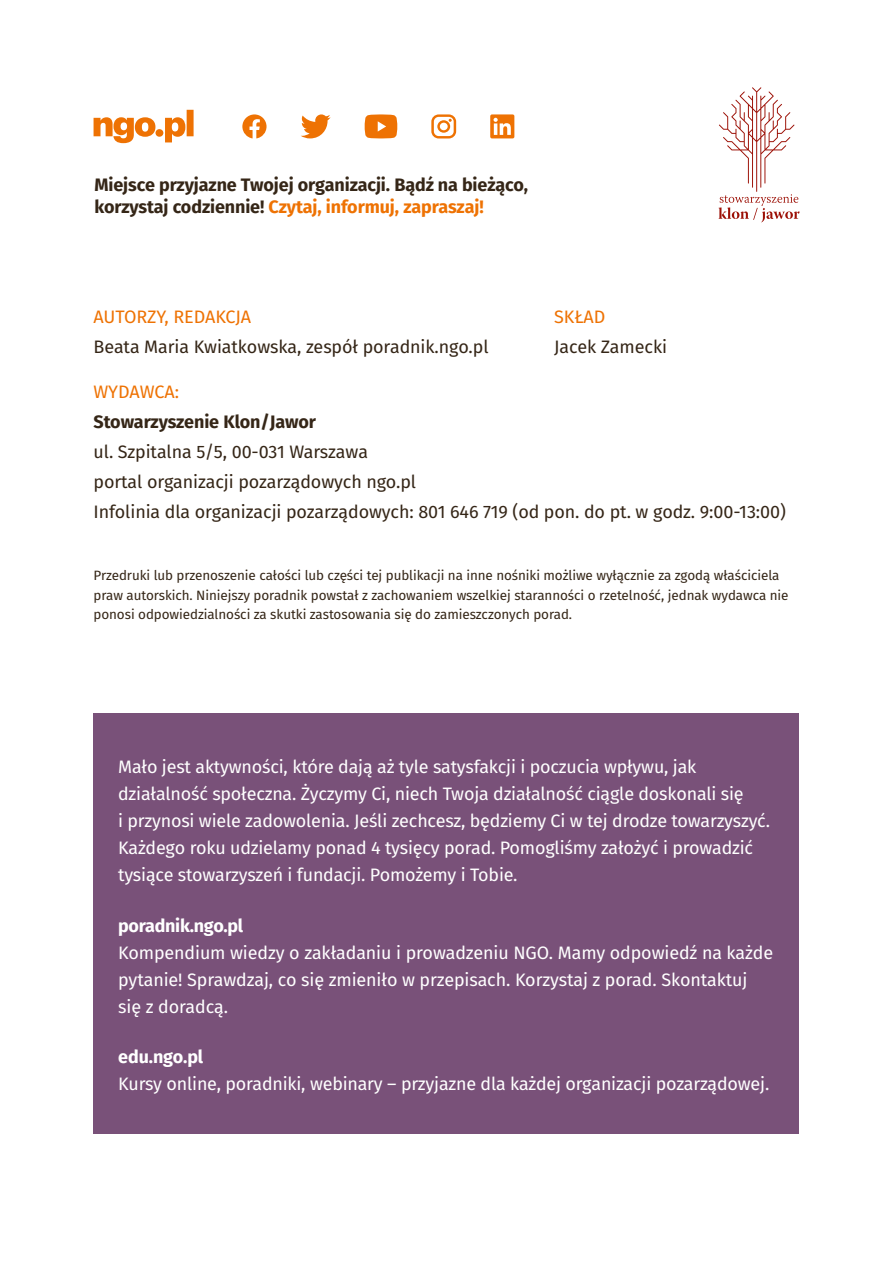
<style>
.page{position:relative;width:893px;height:1263px;background:#fff}
.page>*{position:absolute;margin:0;border:0;box-sizing:border-box;transform-origin:0 0}
.t1{font:18px/27px "Fira Sans";letter-spacing:-.01em;color:#fff}
.t2{font:18px/30px "Fira Sans";letter-spacing:-.005em;color:#352617}
.t3{font:700 18px/21.6px "Fira Sans";letter-spacing:-.005em;color:#352617}
.t4{font:18px "Fira Sans";letter-spacing:-.005em;color:#ee7203}
.t5{font:700 18px "Fira Sans";letter-spacing:-.015em;color:#fff}
.t6{font:13.5px/19.5px "Fira Sans";letter-spacing:-.005em;color:#352617}
.s1{color:#ee7203}
</style>
<div class="page">
<svg style="left:490px;top:114px;width:24px;height:24px"></svg>
<svg style="left:365px;top:114px;width:32px;height:24px"></svg>
<svg style="left:431px;top:114px;width:25px;height:24px"></svg>
<svg style="left:301px;top:114px;width:30px;height:24px"></svg>
<svg style="left:242px;top:114px;width:25px;height:24px"></svg>
<svg style="left:718px;top:87px;width:82px;height:135px"></svg>
<svg style="left:94px;top:110px;width:100px;height:33px"></svg>
<div style="left:94px;top:713px;width:705px;height:420px;background:#795179"></div>
<p class="t3" style="left:94px;top:173px;width:435px">Miejsce przyjazne Twojej organizacji. Bądź na bieżąco, korzystaj codziennie! <span class="s1">Czytaj, informuj, zapraszaj!</span></p>
<p class="t4" style="left:94px;top:303px;width:159px">AUTORZY, REDAKCJA</p>
<p class="t2" style="left:94px;top:331px;width:397px">Beata Maria Kwiatkowska, zespół poradnik.ngo.pl</p>
<p class="t4" style="left:554px;top:303px;width:53px">SKŁAD</p>
<p class="t2" style="left:554px;top:331px;width:114px">Jacek Zamecki</p>
<p class="t4" style="left:94px;top:378px;width:87px">WYDAWCA:</p>
<p class="t3" style="left:94px;top:410px;width:224px">Stowarzyszenie Klon/Jawor</p>
<p class="t2" style="left:94px;top:436px;width:694px">ul. Szpitalna 5/5, 00-031 Warszawa<br>portal organizacji pozarządowych ngo.pl<br>Infolinia dla organizacji pozarządowych: 801 646 719 (od pon. do pt. w godz. 9:00-13:00)</p>
<p class="t6" style="left:94px;top:566px;width:696px">Przedruki lub przenoszenie całości lub części tej publikacji na inne nośniki możliwe wyłącznie za zgodą właściciela praw autorskich. Niniejszy poradnik powstał z zachowaniem wszelkiej staranności o rzetelność, jednak wydawca nie ponosi odpowiedzialności za skutki zastosowania się do zamieszczonych porad.</p>
<p class="t1" style="left:118px;top:753px;width:653px">Mało jest aktywności, które dają aż tyle satysfakcji i poczucia wpływu, jak działalność społeczna. Życzymy Ci, niech Twoja działalność ciągle doskonali się<br>i przynosi wiele zadowolenia. Jeśli zechcesz, będziemy Ci w tej drodze towarzyszyć.<br>Każdego roku udzielamy ponad 4 tysięcy porad. Pomogliśmy założyć i prowadzić tysiące stowarzyszeń i fundacji. Pomożemy i Tobie.</p>
<p class="t5" style="left:118px;top:910px;width:127px">poradnik.ngo.pl</p>
<p class="t1" style="left:118px;top:938px;width:656px">Kompendium wiedzy o zakładaniu i prowadzeniu NGO. Mamy odpowiedź na każde pytanie! Sprawdzaj, co się zmieniło w przepisach. Korzystaj z porad. Skontaktuj się z doradcą.</p>
<p class="t5" style="left:118px;top:1041px;width:87px">edu.ngo.pl</p>
<p class="t1" style="left:118px;top:1069px;width:653px">Kursy online, poradniki, webinary – przyjazne dla każdej organizacji pozarządowej.</p>
</div>
